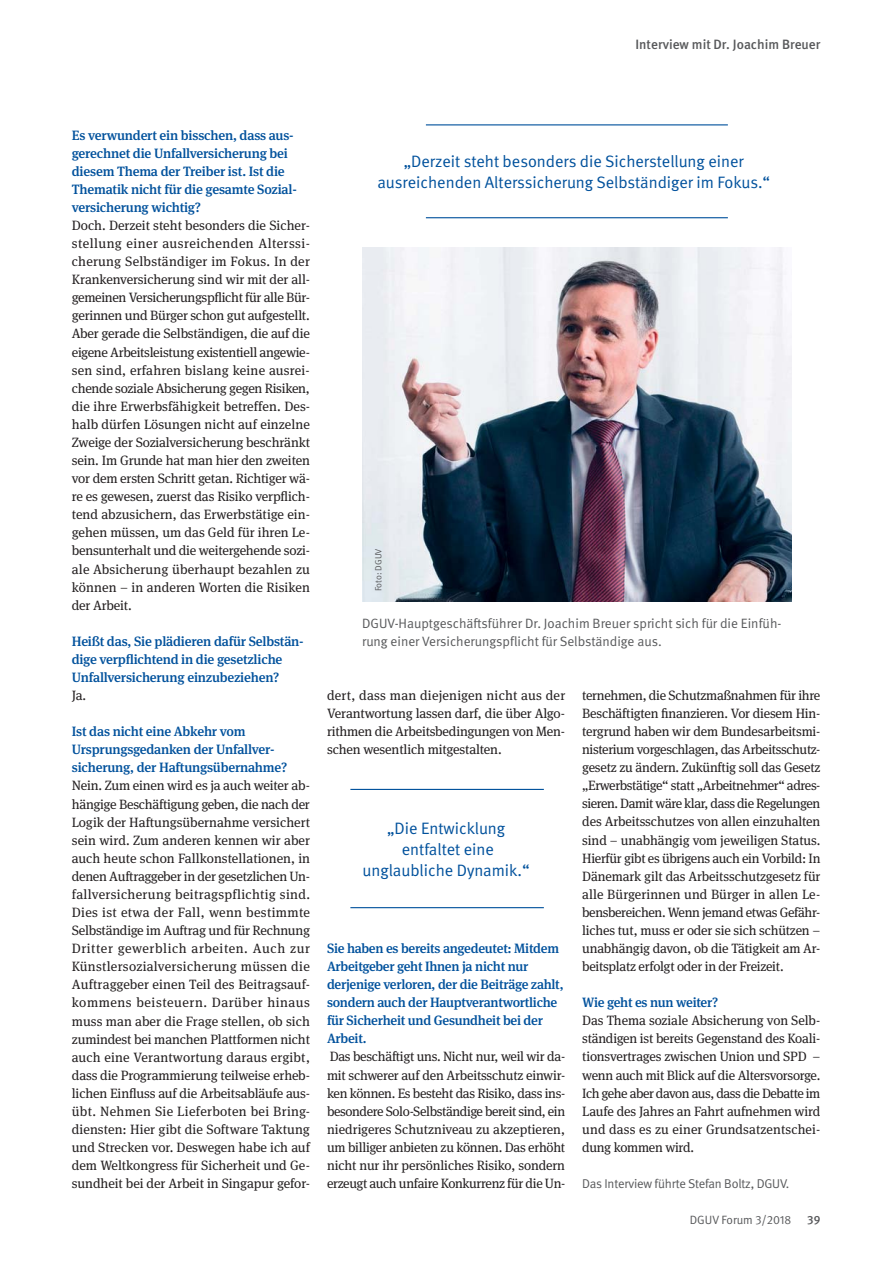
<style>
.page{position:relative;width:892px;height:1262px;background:#fff}
.page>*{position:absolute;margin:0;border:0;box-sizing:border-box;transform-origin:0 0}
.t1{font:16.5px/21px "DGUV Meta";color:#00519c;text-align:center}
.t2{font:13.5px/18.1px "DGUV Meta Serif";letter-spacing:-.01em;color:#231f20;text-align:justify}
.t3{font:500 13.5px/18.1px "DGUV Meta Serif";letter-spacing:-.015em;color:#00519c}
.t4{font:13.5px/18.1px "DGUV Meta";color:#58595b}
.t5{font:500 13.5px "DGUV Meta";color:#58595b}
.t6{font:12.75px "DGUV Meta";letter-spacing:-.015em;color:#58595b}
.t7{font:12px "DGUV Meta";color:#58595b}
.t8{font:500 12px "DGUV Meta";color:#58595b}
.t9{font:9px "DGUV Meta";color:#58595b}
</style>
<div class="page">
<img style="left:362px;top:248px;width:429px;height:354px">
<hr style="left:426px;top:124px;width:302px;height:1px;background:#00519c">
<hr style="left:426px;top:217px;width:302px;height:1px;background:#00519c">
<hr style="left:350px;top:789px;width:194px;height:1px;background:#00519c">
<hr style="left:350px;top:907px;width:194px;height:1px;background:#00519c">
<p class="t5" style="left:635px;top:40px;width:186px">Interview mit Dr. Joachim Breuer</p>
<p class="t3" style="left:72px;top:126px;width:226px">Es verwundert ein bisschen, dass aus&shy;gerechnet die Unfallversicherung bei diesem Thema der Treiber ist. Ist die Thematik nicht für die gesamte Sozial&shy;versicherung wichtig?</p>
<p class="t2" style="left:72px;top:217px;width:240px">Doch. Derzeit steht besonders die Sicher&shy;stellung einer ausreichenden Alterssi&shy;cherung Selbständiger im Fokus. In der Krankenversicherung sind wir mit der all&shy;gemeinen Versicherungspflicht für alle Bür&shy;gerinnen und Bürger schon gut aufgestellt.<br>Aber gerade die Selbständigen, die auf die eigene Arbeitsleistung existentiell angewie&shy;sen sind, erfahren bislang keine ausrei&shy;chende soziale Absicherung gegen Risiken, die ihre Erwerbsfähigkeit betreffen. Des&shy;halb dürfen Lösungen nicht auf einzelne Zweige der Sozialversicherung beschränkt sein. Im Grunde hat man hier den zweiten vor dem ersten Schritt getan. Richtiger wä&shy;re es gewesen, zuerst das Risiko verpflich&shy;tend abzusichern, das Erwerbstätige ein&shy;gehen müssen, um das Geld für ihren Le - bensunterhalt und die weitergehende sozi&shy;ale Absicherung überhaupt bezahlen zu können – in anderen Worten die Risiken der Arbeit.</p>
<p class="t3" style="left:72px;top:633px;width:233px">Heißt das, Sie plädieren dafür Selbstän&shy;dige verpflichtend in die gesetzliche<br>Unfallversicherung einzubeziehen?</p>
<p class="t2" style="left:72px;top:687px;width:16px">Ja.</p>
<p class="t3" style="left:72px;top:723px;width:217px">Ist das nicht eine Abkehr vom<br>Ursprungs gedanken der Unfallver&shy;sicherung, der Haftungsübernahme?</p>
<p class="t2" style="left:72px;top:777px;width:240px">Nein. Zum einen wird es ja auch weiter ab&shy;hängige Beschäftigung geben, die nach der Logik der Haftungsübernahme versichert sein wird. Zum anderen kennen wir aber auch heute schon Fallkonstellationen, in denen Auftraggeber in der gesetzlichen Un&shy;fallversicherung beitragspflichtig sind.<br>Dies ist etwa der Fall, wenn bestimmte Selbständige im Auftrag und für Rechnung Dritter gewerblich arbeiten. Auch zur Künstlersozialversicherung müssen die Auftraggeber einen Teil des Beitragsauf&shy;kommens beisteuern. Darüber hinaus muss man aber die Frage stellen, ob sich zumindest bei manchen Plattformen nicht auch eine Verantwortung daraus ergibt, dass die Programmierung teilweise erheb&shy;lichen Einfluss auf die Arbeitsabläufe aus&shy;übt. Nehmen Sie Lieferboten bei Bring&shy;diensten: Hier gibt die Software Taktung und Strecken vor. Deswegen habe ich auf dem Weltkongress für Sicherheit und Ge&shy;sundheit bei der Arbeit in Singapur gefor-</p>
<p class="t1" style="left:377px;top:153px;width:394px">„Derzeit steht besonders die Sicherstellung einer ausreichenden Alterssicherung Selbständiger im Fokus.“</p>
<p class="t9" style="left:375px;top:591px;width:44px;rotate:-90deg">Foto: DGUV</p>
<p class="t4" style="left:362px;top:615px;width:421px">DGUV-Hauptgeschäftsführer Dr. Joachim Breuer spricht sich für die Einfüh&shy;rung einer Versicherungspflicht für Selbständige aus.</p>
<p class="t2" style="left:327px;top:687px;width:240px">dert, dass man diejenigen nicht aus der Verantwortung lassen darf, die über Algo&shy;rithmen die Arbeitsbedingungen von Men&shy;schen wesentlich mitgestalten.</p>
<p class="t1" style="left:363px;top:819px;width:168px">„Die Entwicklung entfaltet eine unglaubliche Dynamik.“</p>
<p class="t3" style="left:327px;top:940px;width:238px">Sie haben es bereits angedeutet: Mitdem Arbeitgeber geht Ihnen ja nicht nur<br>der jenige verloren, der die Beiträge zahlt, sondern auch der Hauptverantwortliche für Sicherheit und Gesundheit bei der Arbeit.</p>
<p class="t2" style="left:327px;top:1048px;width:240px">Das beschäftigt uns. Nicht nur, weil wir da&shy;mit schwerer auf den Arbeitsschutz einwir&shy;ken können. Es besteht das Risiko, dass ins&shy;besondere Solo-Selbständige bereit sind, ein niedrigeres Schutzniveau zu akzeptieren, um billiger anbieten zu können. Das erhöht nicht nur ihr persönliches Risiko, sondern erzeugt auch unfaire Konkurrenz für die Un-</p>
<p class="t2" style="left:582px;top:687px;width:240px">ternehmen, die Schutzmaßnahmen für ihre Beschäftigten finanzieren. Vor diesem Hin&shy;tergrund haben wir dem Bundesarbeitsmi&shy;nisterium vorgeschlagen, das Arbeitsschutz&shy;gesetz zu ändern. Zukünftig soll das Gesetz „Erwerbstätige“ statt „Arbeitnehmer“ adres&shy;sieren. Damit wäre klar, dass die Regelungen des Arbeitsschutzes von allen einzuhalten sind – unabhängig vom jeweiligen Status.<br>Hierfür gibt es übrigens auch ein Vorbild: In Dänemark gilt das Arbeitsschutzgesetz für alle Bürgerinnen und Bürger in allen Le&shy;bensbereichen. Wenn jemand etwas Gefähr&shy;liches tut, muss er oder sie sich schützen – unabhängig davon, ob die Tätigkeit am Ar - beitsplatz erfolgt oder in der Freizeit.</p>
<p class="t3" style="left:582px;top:994px;width:137px">Wie geht es nun weiter?</p>
<p class="t2" style="left:582px;top:1012px;width:240px">Das Thema soziale Absicherung von Selb&shy;ständigen ist bereits Gegenstand des Koali&shy;tionsvertrages zwischen Union und SPD – wenn auch mit Blick auf die Altersvor sorge.<br>Ich gehe aber davon aus, dass die Debatte im Laufe des Jahres an Fahrt aufnehmen wird und dass es zu einer Grundsatzentschei&shy;dung kommen wird.</p>
<p class="t6" style="left:582px;top:1179px;width:209px">Das Interview führte Stefan Boltz, DGUV.</p>
<p class="t7" style="left:690px;top:1215px;width:103px">DGUV Forum 3/2018</p>
<p class="t8" style="left:807px;top:1215px;width:15px">39</p>
</div>
